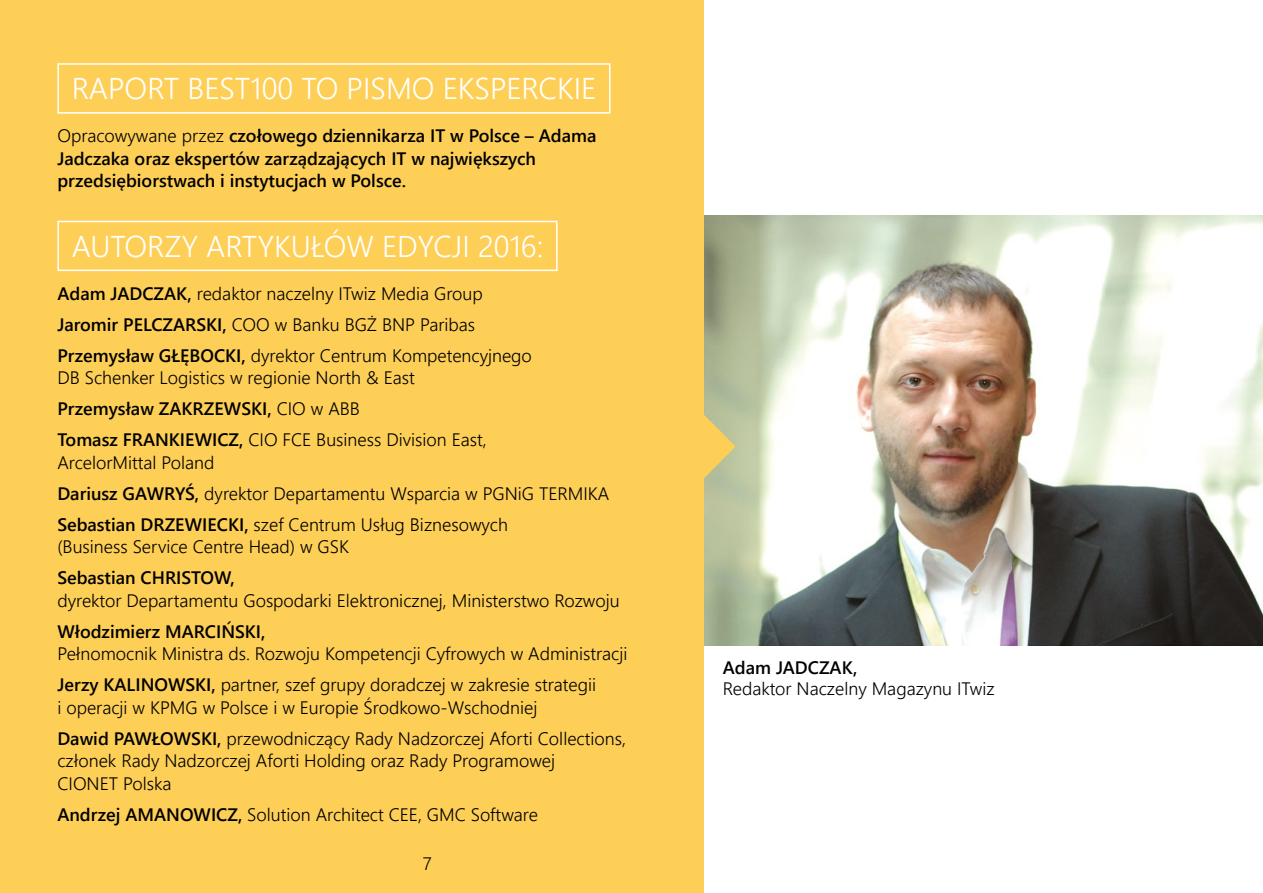
<style>
.page{position:relative;width:1263px;height:893px;background:#fff}
.page>*{position:absolute;margin:0;border:0;box-sizing:border-box;transform-origin:0 0}
.t1{font:300 30px "Segoe UI";color:#fff}
.t2{font:300 18px/31px "Segoe UI";color:#000}
.t3{font:600 18px/22.5px "Segoe UI";color:#000}
.s1{font-weight:300}
.s2{font-weight:600}
</style>
<div class="page">
<img style="left:703px;top:215px;width:560px;height:430px">
<svg style="left:703px;top:389px;width:33px;height:115px;background:#cac387"></svg>
<div style="left:0;top:0;width:703px;height:893px;background:#fecf57"></div>
<div style="left:57px;top:63px;width:553px;height:51px;border:2px solid #fff"></div>
<div style="left:57px;top:221px;width:501px;height:50px;border:2px solid #fff"></div>
<h1 class="t1" style="left:72px;top:65px;width:526px">RAPORT BEST100 TO PISMO EKSPERCKIE</h1>
<p class="t3" style="left:57px;top:125px;width:541px"><span class="s1">Opracowywane przez</span> czołowego dziennikarza IT w Polsce – Adama<br>Jadczaka oraz ekspertów zarządzających IT w największych przedsiębiorstwach i instytucjach w Polsce.</p>
<h1 class="t1" style="left:72px;top:222px;width:473px">AUTORZY ARTYKUŁÓW EDYCJI 2016:</h1>
<p class="t2" style="left:57px;top:278px;width:476px"><span class="s2">Adam JADCZAK,</span> redaktor naczelny ITwiz Media Group<br><span class="s2">Jaromir PELCZARSKI,</span> COO w Banku BGŻ BNP Paribas<br><span class="s2">Przemysław GŁĘBOCKI,</span> dyrektor Centrum Kompetencyjnego</p>
<p class="t2" style="left:57px;top:362px;width:431px">DB Schenker Logistics w regionie North &amp; East<br><span class="s2">Przemysław ZAKRZEWSKI,</span> CIO w ABB<br><span class="s2">Tomasz FRANKIEWICZ,</span> CIO FCE Business Division East,</p>
<p class="t2" style="left:57px;top:446px;width:553px">ArcelorMittal Poland<br><span class="s2">Dariusz GAWRYŚ,</span> dyrektor Departamentu Wsparcia w PGNiG TERMIKA<br><span class="s2">Sebastian DRZEWIECKI,</span> szef Centrum Usług Biznesowych</p>
<p class="t2" style="left:57px;top:531px;width:293px">(Business Service Centre Head) w GSK</p>
<p class="t3" style="left:57px;top:567px;width:179px">Sebastian CHRISTOW,</p>
<p class="t2" style="left:57px;top:584px;width:564px">dyrektor Departamentu Gospodarki Elektronicznej, Ministerstwo Rozwoju</p>
<p class="t3" style="left:57px;top:620px;width:210px">Włodzimierz MARCIŃSKI,</p>
<p class="t2" style="left:57px;top:638px;width:572px">Pełnomocnik Ministra ds. Rozwoju Kompetencji Cyfrowych w Administracji<br><span class="s2">Jerzy KALINOWSKI,</span> partner, szef grupy doradczej w zakresie strategii</p>
<p class="t2" style="left:57px;top:691px;width:570px">i operacji w KPMG w Polsce i w Europie Środkowo-Wschodniej<br><span class="s2">Dawid PAWŁOWSKI,</span> przewodniczący Rady Nadzorczej Aforti Collections,</p>
<p class="t2" style="left:57px;top:749px;width:499px;line-height:22.5px">członek Rady Nadzorczej Aforti Holding oraz Rady Programowej<br>CIONET Polska</p>
<p class="t2" style="left:57px;top:798px;width:482px"><span class="s2">Andrzej AMANOWICZ,</span> Solution Architect CEE, GMC Software</p>
<p class="t2" style="left:423px;top:847px;width:11px">7</p>
<p class="t3" style="left:723px;top:656px;width:136px">Adam JADCZAK,</p>
<p class="t2" style="left:723px;top:673px;width:273px">Redaktor Naczelny Magazynu ITwiz</p>
</div>
